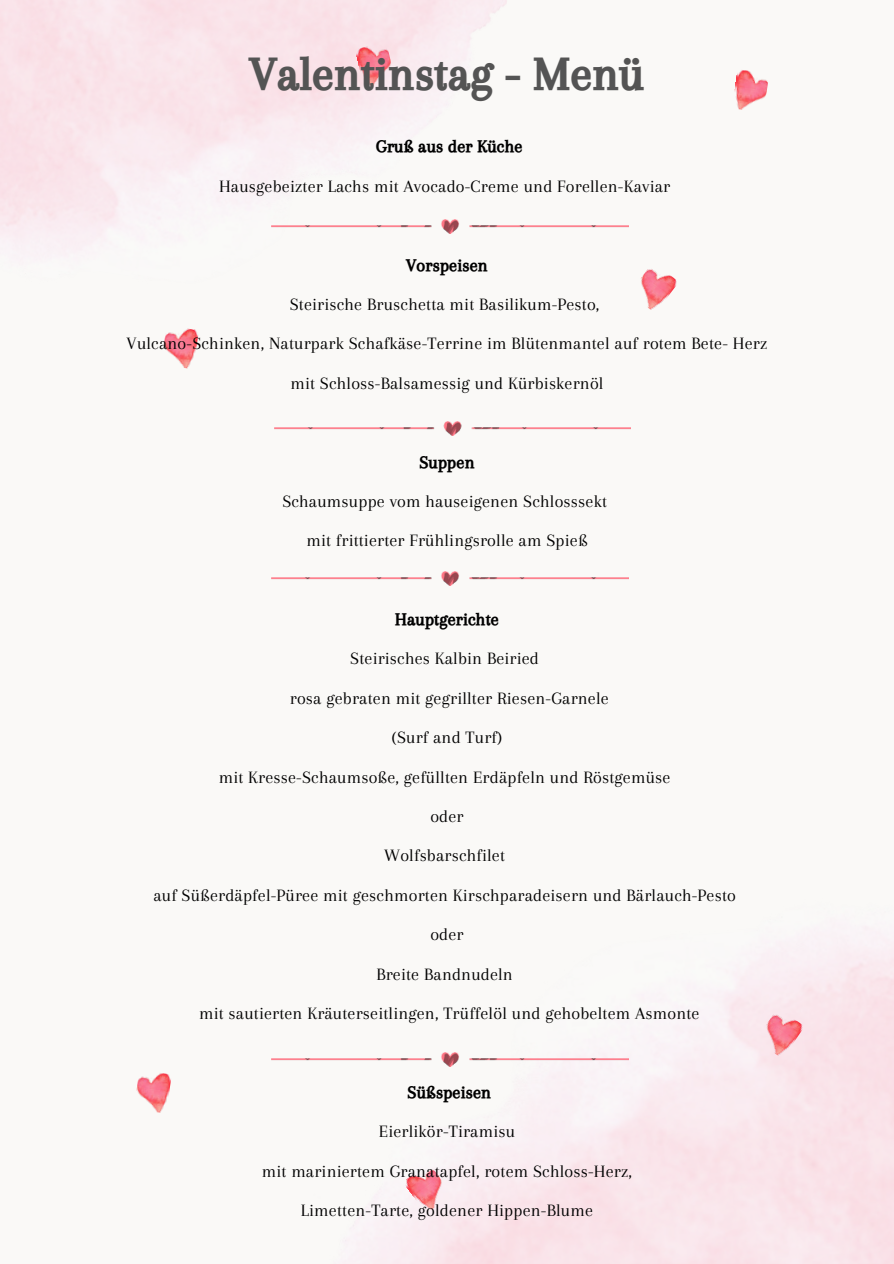
<style>
.page{position:relative;width:894px;height:1264px;background:#fff}
.page>*{position:absolute;margin:0;border:0;box-sizing:border-box;transform-origin:0 0}
.t1{font:48px "CA Generated";letter-spacing:.01em;color:#545454}
.t2{font:18px/39.3px "Arapey";letter-spacing:.01em;color:#000;text-align:center}
.t3{font:18px "CA Generated";letter-spacing:.01em;color:#000}
</style>
<div class="page">
<div style="left:0;top:0;width:893px;height:1263px;background:#faf9f7"></div>
<img style="left:345px;top:946px;width:548px;height:317px">
<img style="left:163px;top:328px;width:36px;height:41px">
<img style="left:355px;top:42px;width:40px;height:46px">
<img style="left:641px;top:269px;width:36px;height:41px">
<img style="left:734px;top:70px;width:34px;height:40px">
<img style="left:136px;top:1073px;width:35px;height:40px">
<img style="left:402px;top:1162px;width:50px;height:51px">
<img style="left:755px;top:1007px;width:49px;height:51px">
<img style="left:274px;top:422px;width:356px;height:13px">
<img style="left:271px;top:1052px;width:357px;height:13px">
<img style="left:271px;top:220px;width:357px;height:13px">
<img style="left:271px;top:571px;width:357px;height:14px">
<h1 class="t1" style="left:249px;top:46px;width:396px">Valentinstag - Menü</h1>
<p class="t3" style="left:376px;top:136px;width:148px">Gruß aus der Küche</p>
<p class="t2" style="left:219px;top:166px;width:452px">Hausgebeizter Lachs mit Avocado-Creme und Forellen-Kaviar</p>
<p class="t3" style="left:406px;top:254px;width:83px">Vorspeisen</p>
<p class="t2" style="left:126px;top:284px;width:642px">Steirische Bruschetta mit Basilikum-Pesto,<br>Vulcano-Schinken, Naturpark Schafkäse-Terrine im Blütenmantel auf rotem Bete- Herz mit Schloss-Balsamessig und Kürbiskernöl</p>
<p class="t3" style="left:419px;top:451px;width:57px">Suppen</p>
<p class="t2" style="left:282px;top:481px;width:326px">Schaumsuppe vom hauseigenen Schlosssekt mit frittierter Frühlingsrolle am Spieß</p>
<p class="t3" style="left:395px;top:609px;width:105px">Hauptgerichte</p>
<p class="t2" style="left:153px;top:639px;width:584px">Steirisches Kalbin Beiried<br>rosa gebraten mit gegrillter Riesen-Garnele<br>(Surf and Turf)<br>mit Kresse-Schaumsoße, gefüllten Erdäpfeln und Röstgemüse<br>oder<br>Wolfsbarschfilet<br>auf Süßerdäpfel-Püree mit geschmorten Kirschparadeisern und Bärlauch-Pesto oder<br>Breite Bandnudeln<br>mit sautierten Kräuterseitlingen, Trüffelöl und gehobeltem Asmonte</p>
<p class="t3" style="left:407px;top:1081px;width:85px">Süßspeisen</p>
<p class="t2" style="left:262px;top:1111px;width:371px">Eierlikör-Tiramisu<br>mit mariniertem Granatapfel, rotem Schloss-Herz,<br>Limetten-Tarte, goldener Hippen-Blume</p>
</div>
